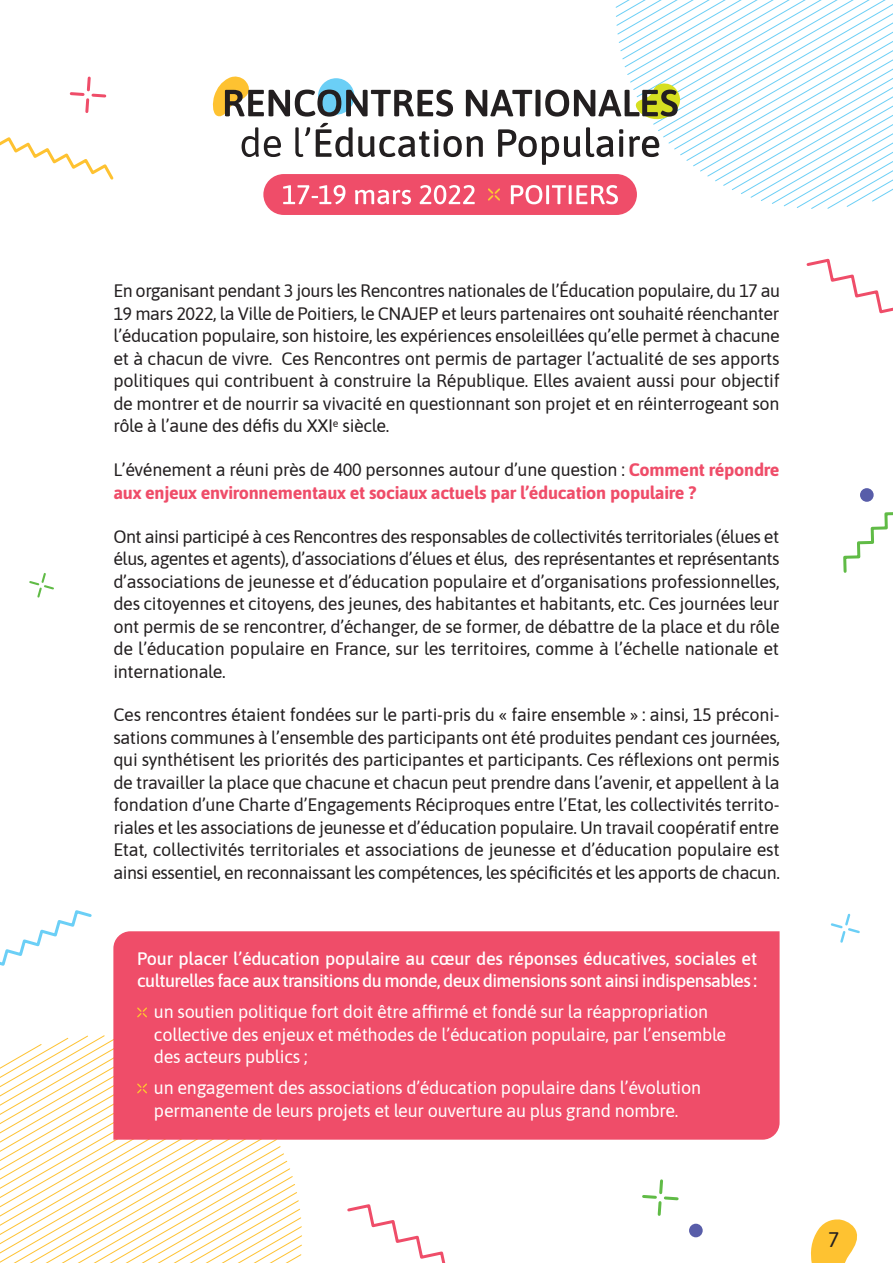
<style>
.page{position:relative;width:893px;height:1263px;background:#fff}
.page>*{position:absolute;margin:0;border:0;box-sizing:border-box;transform-origin:0 0}
.t1{font:21px "Asap";color:#231f20}
.t2{font:18px/22.5px "Asap";letter-spacing:-.015em;color:#231f20;text-align:justify}
.t3{font:18px/22.5px "Asap";letter-spacing:-.015em;color:#fff}
.t4{font:500 18px/22.5px "Asap";letter-spacing:-.035em;color:#fff}
.t5{font:700 18px/22.5px "Asap";letter-spacing:-.015em;color:#ef4d69}
.s1{font-weight:400;color:#231f20}
</style>
<div class="page">
<svg style="left:615px;top:0;width:278px;height:209px"></svg>
<svg style="left:0;top:1035px;width:302px;height:228px"></svg>
<svg style="left:212px;top:75px;width:470px;height:90px"></svg>
<div style="left:263px;top:174px;width:374px;height:41px;background:#ef4d69;border-radius:20px"></div>
<svg style="left:283px;top:185px;width:62px;height:19px"></svg>
<svg style="left:355px;top:190px;width:56px;height:14px"></svg>
<svg style="left:420px;top:185px;width:55px;height:19px"></svg>
<svg style="left:511px;top:185px;width:107px;height:19px"></svg>
<svg style="left:488px;top:188px;width:12px;height:13px"></svg>
<div style="left:113px;top:931px;width:667px;height:209px;background:#ef4d69"></div>
<svg style="left:136px;top:1006px;width:12px;height:13px"></svg>
<svg style="left:136px;top:1082px;width:12px;height:13px"></svg>
<svg style="left:0;top:137px;width:114px;height:43px"></svg>
<svg style="left:843px;top:489px;width:50px;height:84px"></svg>
<svg style="left:0;top:910px;width:92px;height:56px"></svg>
<svg style="left:69px;top:76px;width:38px;height:37px"></svg>
<svg style="left:29px;top:573px;width:25px;height:25px"></svg>
<svg style="left:642px;top:1179px;width:37px;height:37px"></svg>
<svg style="left:830px;top:913px;width:30px;height:30px"></svg>
<div style="left:689px;top:1224px;width:14px;height:13px;background:#585da9;border-radius:50%"></div>
<div style="left:860px;top:488px;width:14px;height:14px;background:#585da9;border-radius:50%"></div>
<svg style="left:806px;top:258px;width:87px;height:56px"></svg>
<svg style="left:347px;top:1204px;width:99px;height:59px"></svg>
<svg style="left:811px;top:1219px;width:46px;height:44px"></svg>
<p class="t2" style="left:113px;top:279px;width:668px">En organisant pendant 3 jours les Rencontres nationales de l’Éducation populaire, du 17 au 19 mars 2022, la Ville de Poitiers, le CNAJEP et leurs partenaires ont souhaité réenchanter l’éducation populaire, son histoire, les expériences ensoleillées qu’elle permet à chacune et à chacun de vivre. Ces Rencontres ont permis de partager l’actualité de ses apports politiques qui contribuent à construire la République. Elles avaient aussi pour objectif de montrer et de nourrir sa vivacité en questionnant son projet et en réinterrogeant son rôle à l’aune des défis du XXI<sup>e</sup> siècle.</p>
<p class="t5" style="left:113px;top:458px;width:668px"><span class="s1">L’événement a réuni près de 400 personnes autour d’une question :</span> Comment répondre aux enjeux environnementaux et sociaux actuels par l’éducation populaire ?</p>
<p class="t2" style="left:113px;top:524px;width:668px">Ont ainsi participé à ces Rencontres des responsables de collectivités territoriales (élues et élus, agentes et agents), d’associations d’élues et élus, des représentantes et représentants d’associations de jeunesse et d’éducation populaire et d’organisations professionnelles, des citoyennes et citoyens, des jeunes, des habitantes et habitants, etc. Ces journées leur ont permis de se rencontrer, d’échanger, de se former, de débattre de la place et du rôle de l’éducation populaire en France, sur les territoires, comme à l’échelle nationale et internationale.</p>
<p class="t2" style="left:113px;top:703px;width:668px">Ces rencontres étaient fondées sur le parti-pris du « faire ensemble » : ainsi, 15 préconi&shy;sations communes à l’ensemble des participants ont été produites pendant ces journées, qui synthétisent les priorités des participantes et participants. Ces réflexions ont permis de travailler la place que chacune et chacun peut prendre dans l’avenir, et appellent à la fondation d’une Charte d’Engagements Réciproques entre l’Etat, les collectivités territo&shy;riales et les associations de jeunesse et d’éducation populaire. Un travail coopératif entre Etat, collectivités territoriales et associations de jeunesse et d’éducation populaire est ainsi essentiel, en reconnaissant les compétences, les spécificités et les apports de chacun.</p>
<p class="t4" style="left:137px;top:946px;width:621px">Pour placer l’éducation populaire au cœur des réponses éducatives, sociales et culturelles face aux transitions du monde, deux dimensions sont ainsi indispensables :</p>
<p class="t3" style="left:154px;top:999px;width:574px">un soutien politique fort doit être affirmé et fondé sur la réappropriation collective des enjeux et méthodes de l’éducation populaire, par l’ensemble des acteurs publics ;</p>
<p class="t3" style="left:154px;top:1075px;width:549px">un engagement des associations d’éducation populaire dans l’évolution permanente de leurs projets et leur ouverture au plus grand nombre.</p>
<p class="t1" style="left:828px;top:1225px;width:13px">7</p>
</div>
